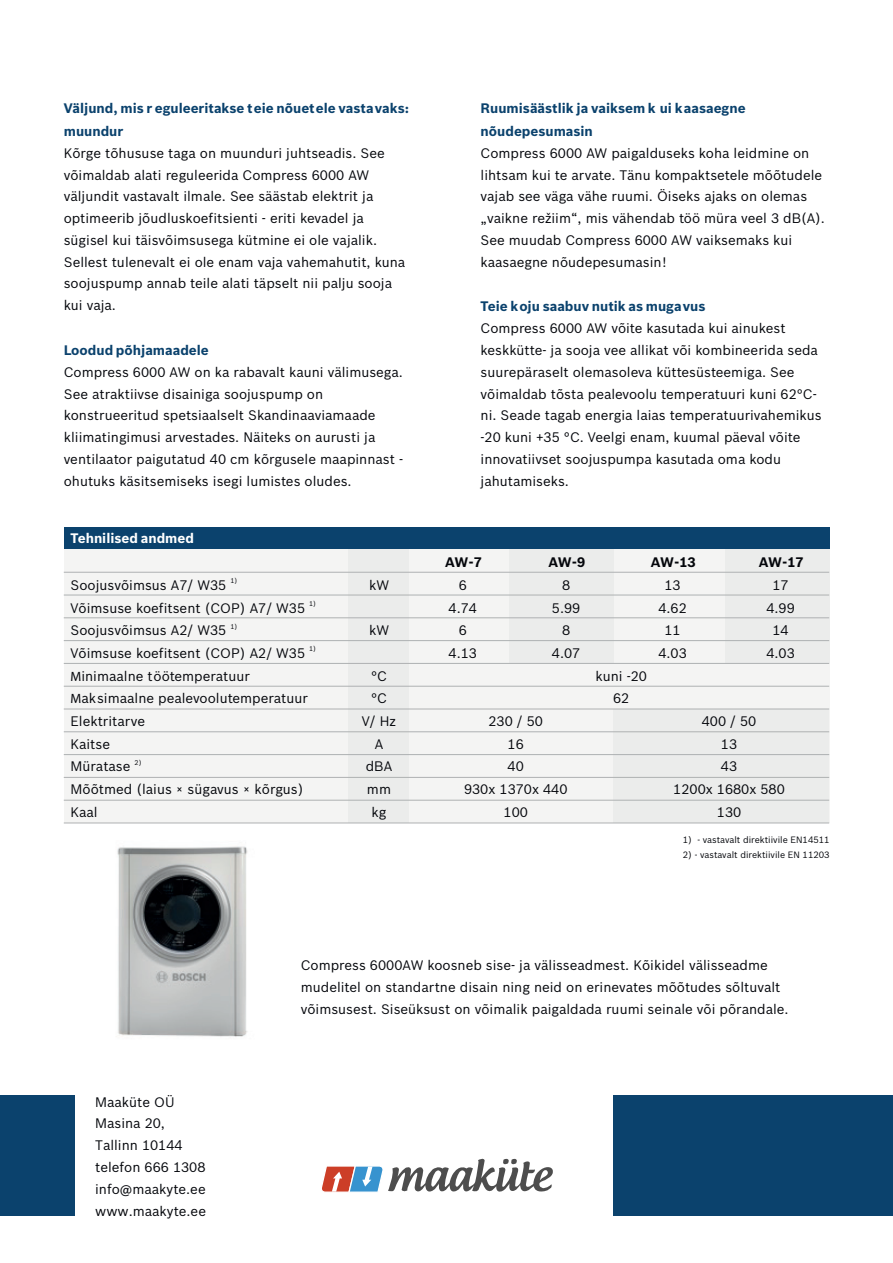
<style>
.page{position:relative;width:893px;height:1263px;background:#fff}
.page>*{position:absolute;margin:0;border:0;box-sizing:border-box;transform-origin:0 0}
.t1{font:13.5px/21.8px "Bosch Sans";color:#04060b}
.t2{font:700 13.5px/22.5px "Bosch Sans";color:#0b426d}
.t3{font:700 13.5px "Bosch Sans";letter-spacing:-.03em;color:#04060b}
.t4{font:700 13.5px "Bosch Sans";color:#fff}
.t5{font:9px "Bosch Sans";color:#04060b}
.t6{font:6.75px "Bosch Sans";color:#04060b}
.s1{font-family:"Myriad Pro"}
</style>
<div class="page">
<div style="left:64px;top:527px;width:765px;height:22px;background:#0b426d"></div>
<div style="left:64px;top:549px;width:765px;height:274px;background:#f4f4f3"></div>
<div style="left:614px;top:709px;width:215px;height:114px;background:#ebeceb"></div>
<div style="left:725px;top:549px;width:104px;height:114px;background:#ebeceb"></div>
<div style="left:509px;top:549px;width:105px;height:114px;background:#ebeceb"></div>
<div style="left:348px;top:549px;width:61px;height:274px;background:#ebeceb"></div>
<hr style="left:64px;top:572px;width:765px;height:1px;background:#aeb1b2">
<hr style="left:64px;top:595px;width:765px;height:1px;background:#aeb1b2">
<hr style="left:64px;top:617px;width:765px;height:1px;background:#aeb1b2">
<hr style="left:64px;top:640px;width:765px;height:1px;background:#aeb1b2">
<hr style="left:64px;top:663px;width:765px;height:1px;background:#aeb1b2">
<hr style="left:64px;top:686px;width:765px;height:1px;background:#aeb1b2">
<hr style="left:64px;top:709px;width:765px;height:1px;background:#aeb1b2">
<hr style="left:64px;top:731px;width:765px;height:1px;background:#aeb1b2">
<hr style="left:64px;top:754px;width:765px;height:1px;background:#aeb1b2">
<hr style="left:64px;top:777px;width:765px;height:1px;background:#aeb1b2">
<hr style="left:64px;top:800px;width:765px;height:1px;background:#aeb1b2">
<hr style="left:64px;top:823px;width:765px;height:1px;background:#aeb1b2">
<img style="left:117px;top:846px;width:131px;height:191px">
<div style="left:0;top:1095px;width:75px;height:120px;background:#0b426d"></div>
<div style="left:614px;top:1095px;width:279px;height:120px;background:#0b426d"></div>
<svg style="left:322px;top:1158px;width:231px;height:34px"></svg>
<p class="t2" style="left:64px;top:97px;width:347px">Väljund, mis r eguleeritakse teie nõuetele vastavaks: muundur</p>
<p class="t1" style="left:64px;top:142px;width:343px">Kõrge tõhususe taga on muunduri juhtseadis. See võimaldab alati reguleerida Compress 6000 AW väljundit vastavalt ilmale. See säästab elektrit ja optimeerib jõudluskoefitsienti - eriti kevadel ja sügisel kui täisvõimsusega kütmine ei ole vajalik.<br>Sellest tulenevalt ei ole enam vaja vahemahutit, kuna soojuspump annab teile alati täpselt nii palju sooja kui vaja.</p>
<p class="t2" style="left:64px;top:338px;width:147px">Loodud põhjamaadele</p>
<p class="t1" style="left:64px;top:361px;width:341px">Compress 6000 AW on ka rabavalt kauni välimusega.<br>See atraktiivse disainiga soojuspump on konstrueeritud spetsiaalselt Skandinaaviamaade kliimatingimusi arvestades. Näiteks on aurusti ja ventilaator paigutatud 40 cm kõrgusele maapinnast - ohutuks käsitsemiseks isegi lumistes oludes.</p>
<p class="t4" style="left:71px;top:530px;width:125px">Tehnilised andmed</p>
<p class="t2" style="left:481px;top:97px;width:266px">Ruumisäästlik ja vaiksem k ui kaasaegne nõudepesumasin</p>
<p class="t1" style="left:481px;top:142px;width:346px">Compress 6000 AW paigalduseks koha leidmine on lihtsam kui te arvate. Tänu kompaktsetele mõõtudele vajab see väga vähe ruumi. Öiseks ajaks on olemas „vaikne režiim“, mis vähendab töö müra veel 3 dB(A).<br>See muudab Compress 6000 AW vaiksemaks kui kaasaegne nõudepesumasin!</p>
<p class="t2" style="left:481px;top:295px;width:226px">Teie koju saabuv nutik as mugavus</p>
<p class="t1" style="left:481px;top:317px;width:343px">Compress 6000 AW võite kasutada kui ainukest keskkütte- ja sooja vee allikat või kombineerida seda suurepäraselt olemasoleva küttesüsteemiga. See võimaldab tõsta pealevoolu temperatuuri kuni 62°C&shy;ni. Seade tagab energia laias temperatuurivahemikus -20 kuni +35 °C. Veelgi enam, kuumal päeval võite innovatiivset soojuspumpa kasutada oma kodu jahutamiseks.</p>
<p class="t3" style="left:445px;top:554px;width:38px">AW-7</p>
<p class="t3" style="left:548px;top:554px;width:38px">AW-9</p>
<p class="t3" style="left:651px;top:554px;width:46px">AW-13</p>
<p class="t3" style="left:759px;top:554px;width:46px">AW-17</p>
<p class="t6" style="left:230px;top:576px;width:8px">1)</p>
<p class="t1" style="left:71px;top:574px;width:157px">Soojusvõimsus A7/ W35</p>
<p class="t1" style="left:369px;top:574px;width:22px">kW</p>
<p class="t1" style="left:459px;top:574px;width:10px">6</p>
<p class="t1" style="left:562px;top:574px;width:10px">8</p>
<p class="t1" style="left:664px;top:574px;width:18px">13</p>
<p class="t1" style="left:772px;top:574px;width:18px">17</p>
<p class="t6" style="left:309px;top:599px;width:8px">1)</p>
<p class="t1" style="left:71px;top:596px;width:236px">Võimsuse koefitsent (COP) A7/ W35</p>
<p class="t1" style="left:449px;top:596px;width:30px">4.74</p>
<p class="t1" style="left:552px;top:596px;width:30px">5.99</p>
<p class="t1" style="left:658px;top:596px;width:30px">4.62</p>
<p class="t1" style="left:766px;top:596px;width:30px">4.99</p>
<p class="t6" style="left:230px;top:622px;width:8px">1)</p>
<p class="t1" style="left:71px;top:619px;width:157px">Soojusvõimsus A2/ W35</p>
<p class="t1" style="left:369px;top:619px;width:22px">kW</p>
<p class="t1" style="left:459px;top:619px;width:10px">6</p>
<p class="t1" style="left:562px;top:619px;width:10px">8</p>
<p class="t1" style="left:664px;top:619px;width:18px">11</p>
<p class="t1" style="left:772px;top:619px;width:18px">14</p>
<p class="t6" style="left:309px;top:644px;width:8px">1)</p>
<p class="t1" style="left:71px;top:642px;width:236px">Võimsuse koefitsent (COP) A2/ W35</p>
<p class="t1" style="left:449px;top:642px;width:30px">4.13</p>
<p class="t1" style="left:552px;top:642px;width:30px">4.07</p>
<p class="t1" style="left:658px;top:642px;width:30px">4.03</p>
<p class="t1" style="left:766px;top:642px;width:30px">4.03</p>
<p class="t1" style="left:71px;top:664px;width:181px"><span class="s1">М</span>inimaalne töötemperatuur</p>
<p class="t1" style="left:371px;top:664px;width:17px">°C</p>
<p class="t1" style="left:596px;top:664px;width:53px">kuni -20</p>
<p class="t1" style="left:71px;top:687px;width:239px"><span class="s1">М</span>aksimaalne pealevoolutemperatuur</p>
<p class="t1" style="left:371px;top:687px;width:17px">°C</p>
<p class="t1" style="left:613px;top:687px;width:18px">62</p>
<p class="t1" style="left:71px;top:710px;width:76px">Elektritarve</p>
<p class="t1" style="left:362px;top:710px;width:36px">V/ Hz</p>
<p class="t1" style="left:488px;top:710px;width:56px">230 / 50</p>
<p class="t1" style="left:702px;top:710px;width:56px">400 / 50</p>
<p class="t1" style="left:71px;top:732px;width:41px">Kaitse</p>
<p class="t1" style="left:375px;top:732px;width:10px">A</p>
<p class="t1" style="left:508px;top:732px;width:18px">16</p>
<p class="t1" style="left:721px;top:732px;width:18px">13</p>
<p class="t6" style="left:135px;top:758px;width:8px">2)</p>
<p class="t1" style="left:71px;top:755px;width:61px">Müratase</p>
<p class="t1" style="left:366px;top:755px;width:28px">dBA</p>
<p class="t1" style="left:508px;top:755px;width:18px">40</p>
<p class="t1" style="left:721px;top:755px;width:18px">43</p>
<p class="t1" style="left:71px;top:778px;width:234px">Mõõtmed (laius × sügavus × kõrgus)</p>
<p class="t1" style="left:367px;top:778px;width:26px">mm</p>
<p class="t1" style="left:464px;top:778px;width:105px">930x 1370x 440</p>
<p class="t1" style="left:673px;top:778px;width:113px">1200x 1680x 580</p>
<p class="t1" style="left:71px;top:800px;width:29px">Kaal</p>
<p class="t1" style="left:371px;top:800px;width:17px">kg</p>
<p class="t1" style="left:504px;top:800px;width:26px">100</p>
<p class="t1" style="left:717px;top:800px;width:26px">130</p>
<p class="t5" style="left:683px;top:834px;width:148px">1) - vastavalt direktiivile EN14511</p>
<p class="t5" style="left:683px;top:849px;width:148px">2) - vastavalt direktiivile EN 11203</p>
<p class="t1" style="left:95px;top:1090px;width:112px">Maaküte OÜ<br>Masina 20,<br>Tallinn 10144 telefon 666 1308 info@maakyte.ee www.maakyte.ee</p>
<p class="t1" style="left:301px;top:954px;width:489px">Compress 6000AW koosneb sise- ja välisseadmest. Kõikidel välisseadme mudelitel on standartne disain ning neid on erinevates mõõtudes sõltuvalt võimsusest. Siseüksust on võimalik paigaldada ruumi seinale või põrandale.</p>
</div>
